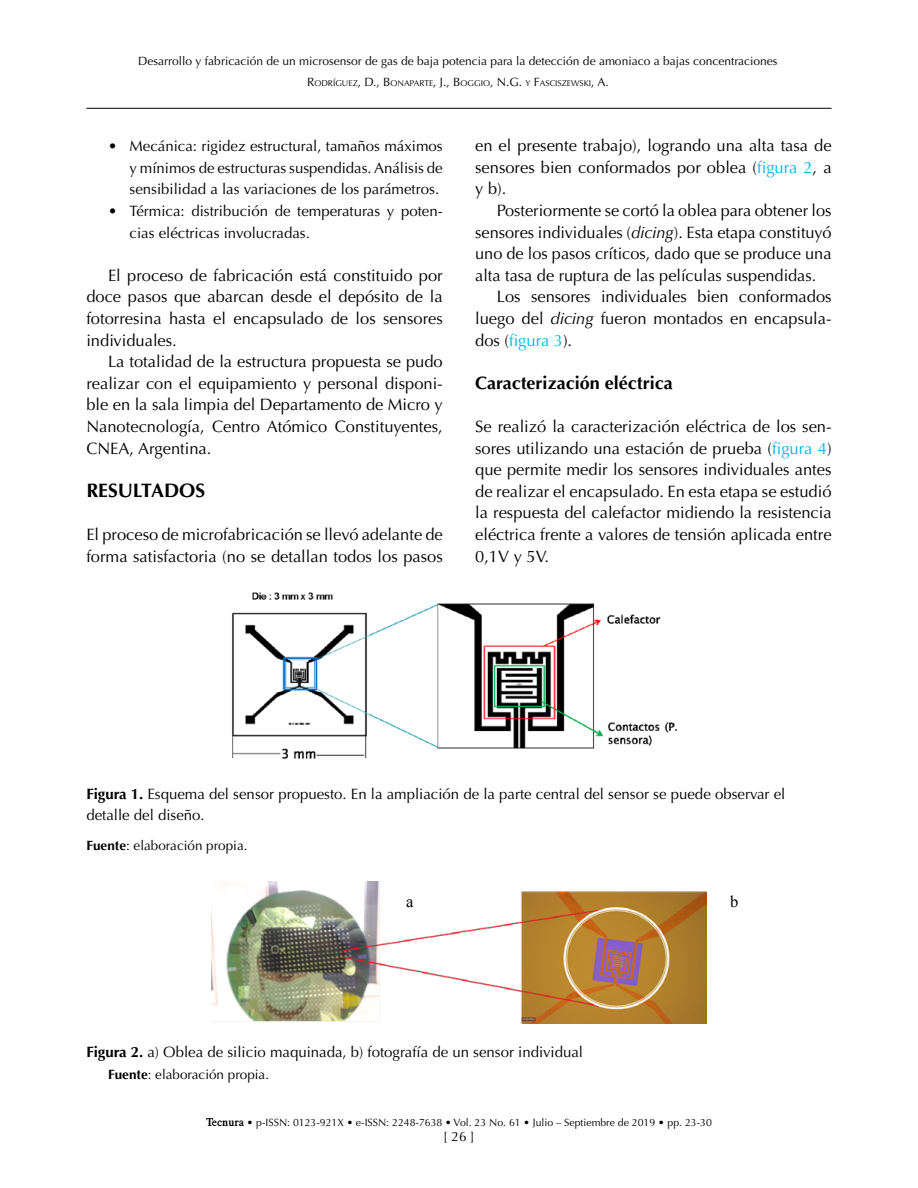
<style>
.page{position:relative;width:918px;height:1188px;background:#fff}
.page>*{position:absolute;margin:0;border:0;box-sizing:border-box;transform-origin:0 0}
.Titulo_1{font:700 19.5px "Optima LT Std";color:#000}
.Titulo_2{font:700 18px "Optima LT Std";color:#000}
.texto{font:16.5px/21.6px "Optima LT Std";color:#000;text-align:justify}
.texto_primera{font:16.5px/21.6px "Optima LT Std";color:#000;text-align:justify}
.texto-2{font:16.5px "Times New Roman";color:#000}
.titulo_figura{font:15px/21.6px "Optima LT Std";color:#000}
.texto-3{font:13.5px "Optima LT Std";color:#000}
.fuente{font:13.5px "Optima LT Std";color:#000}
.t1{font:12px "Optima LT Std";color:#000}
.t2{font:10.5px "Optima LT Std";color:#000}
.t3{font:8.4px "Optima LT Std";color:#000}
.s1{font-size:12px}
.s2{color:#00b6f1}
.s3{font-style:italic}
.s4{font-weight:700}
.s5{font-family:"Tribun ADF Std";font-weight:700;font-stretch:condensed;font-size:12px}
</style>
<div class="page">
<hr style="left:86px;top:108px;width:746px;height:1px;background:#000">
<img style="left:232px;top:592px;width:445px;height:167px">
<img style="left:211px;top:881px;width:496px;height:142px">
<p class="t1" style="left:138px;top:54px;width:641px">Desarrollo y fabricación de un microsensor de gas de baja potencia para la detección de amoniaco a bajas concentraciones</p>
<p class="t3" style="left:307px;top:79px;width:303px"><span class="s1">R</span>ODRÍGUEZ<span class="s1">, D., B</span>ONAPARTE<span class="s1">, J., B</span>OGGIO<span class="s1">, N .G.</span> Y <span class="s1">F</span>ASCISZEWSKI<span class="s1">, A.</span></p>
<p class="titulo_figura" style="left:130px;top:136px;width:315px;text-align:justify;text-indent:-22px">• Mecánica: rigidez estructural, tamaños máximos y mínimos de estructuras suspendidas. Análisis de sensibilidad a las variaciones de los parámetros.</p>
<p class="titulo_figura" style="left:130px;top:200px;width:315px;text-indent:-22px">• Térmica: distribución de temperaturas y poten&shy;cias eléctricas involucradas.</p>
<p class="texto" style="left:86px;top:265px;width:358px;text-indent:22px">El proceso de fabricación está constituido por doce pasos que abarcan desde el depósito de la fotorresina hasta el encapsulado de los sensores individuales.</p>
<p class="texto" style="left:86px;top:351px;width:358px;text-indent:22px">La totalidad de la estructura propuesta se pudo realizar con el equipamiento y personal disponi&shy;ble en la sala limpia del Departamento de Micro y Nanotecnología, Centro Atómico Constituyentes, CNEA, Argentina.</p>
<p class="Titulo_1" style="left:86px;top:479px;width:120px">RESULTADOS</p>
<p class="texto_primera" style="left:86px;top:524px;width:358px">El proceso de microfabricación se llevó adelante de forma satisfactoria (no se detallan todos los pasos</p>
<p class="texto_primera" style="left:475px;top:135px;width:358px">en el presente trabajo), logrando una alta tasa de sensores bien conformados por oblea (<span class="s2">figura 2</span>, a y b).</p>
<p class="texto" style="left:475px;top:200px;width:358px;text-indent:22px">Posteriormente se cortó la oblea para obtener los sensores individuales (<span class="s3">dicing</span>). Esta etapa constituyó uno de los pasos críticos, dado que se produce una alta tasa de ruptura de las películas suspendidas.</p>
<p class="texto" style="left:475px;top:286px;width:358px;text-indent:22px">Los sensores individuales bien conformados luego del <span class="s3">dicing</span> fueron montados en encapsula&shy;dos (<span class="s2">figura 3</span>).</p>
<p class="Titulo_2" style="left:475px;top:372px;width:199px">Caracterización eléctrica</p>
<p class="texto_primera" style="left:475px;top:416px;width:358px">Se realizó la caracterización eléctrica de los sen&shy;sores utilizando una estación de prueba (<span class="s2">figura 4</span>) que permite medir los sensores individuales antes de realizar el encapsulado. En esta etapa se estudió la respuesta del calefactor midiendo la resistencia eléctrica frente a valores de tensión aplicada entre 0,1V y 5V.</p>
<p class="titulo_figura" style="left:86px;top:783px;width:701px"><span class="s4">Figura 1.</span> Esquema del sensor propuesto. En la ampliación de la parte central del sensor se puede observar el detalle del diseño.</p>
<p class="fuente" style="left:86px;top:838px;width:163px"><span class="s4">Fuente</span>: elaboración propia.</p>
<p class="texto-2" style="left:406px;top:891px;width:9px">a</p>
<p class="texto-2" style="left:730px;top:891px;width:10px">b</p>
<p class="titulo_figura" style="left:86px;top:1041px;width:498px"><span class="s4">Figura 2.</span> a) Oblea de silicio maquinada, b) fotografía de un sensor individual</p>
<p class="texto-3" style="left:108px;top:1066px;width:163px"><span class="s4">Fuente</span>: elaboración propia.</p>
<p class="t2" style="left:206px;top:1116px;width:507px"><span class="s5">Tecnura</span> • p-ISSN: 0123-921X • e-ISSN: 2248-7638 • Vol. 23 No. 61 • Julio – Septiembre de 2019 • pp. 23-30</p>
<p class="texto-3" style="left:443px;top:1128px;width:33px">[ 26 ]</p>
</div>
